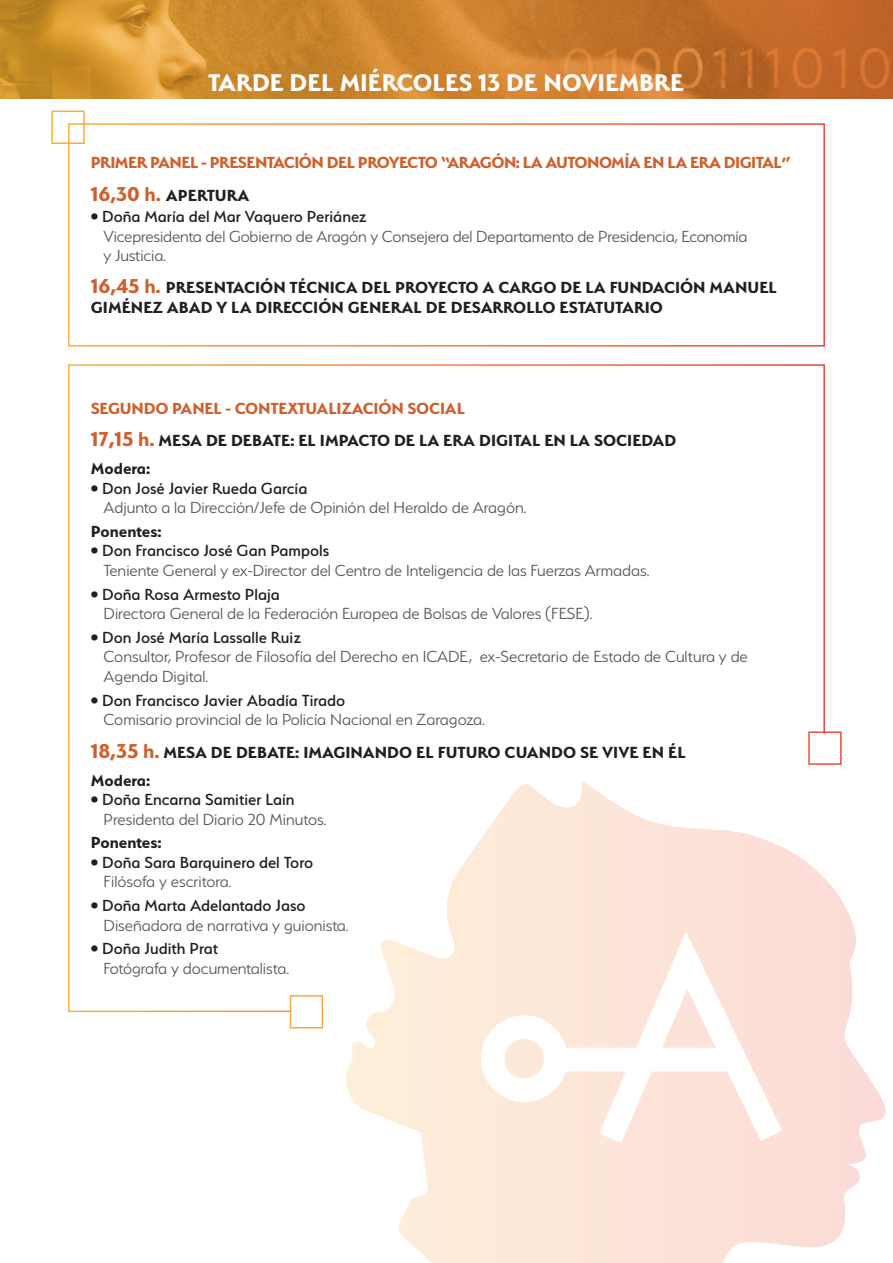
<style>
.page{position:relative;width:893px;height:1263px;background:#fff}
.page>*{position:absolute;margin:0;border:0;box-sizing:border-box;transform-origin:0 0}
.t1{font:700 27px "Serenity";color:#fff}
.t2{font:300 18px/19.5px "Serenity";color:#57585a}
.t3{font:500 18px "Serenity";color:#231f20}
.t4{font:700 18px/32.2px "Serenity";color:#231f20}
.t5{font:700 18px/32.2px "Serenity";letter-spacing:-.03em;color:#cf5f2b}
.s1{font-size:22.5px}
.s2{color:#231f20}
.s3{font-size:22.5px;color:#cf5f2b}
.s4{color:#cf5f2b}
.s5{font-weight:700;font-size:22.5px;color:#cf5f2b}
.s6{font-weight:700;color:#231f20}
</style>
<div class="page">
<img style="left:0;top:0;width:893px;height:98px">
<div style="left:68px;top:123px;width:757px;height:224px;border:2px solid #fff"></div>
<div style="left:51px;top:111px;width:34px;height:33px;border:2px solid #fff"></div>
<div style="left:808px;top:731px;width:34px;height:34px;border:2px solid #fff"></div>
<div style="left:290px;top:995px;width:33px;height:33px;border:2px solid #fff"></div>
<svg style="left:346px;top:782px;width:540px;height:481px"></svg>
<h1 class="t1" style="left:208px;top:68px;width:478px">TARDE DEL MIÉRCOLES 13 DE NOVIEMBRE</h1>
<p class="t5" style="left:91px;top:146px;width:701px">PRIMER PANEL - PRESENTACIÓN DEL PROYECTO “ARAGÓN: LA AUTONOMÍA EN LA ERA DIGITAL”<br><span class="s1">16,30 h.</span> <span class="s2">APERTURA</span></p>
<p class="t3" style="left:91px;top:207px;width:277px">• Doña María del Mar Vaquero Periánez</p>
<p class="t2" style="left:104px;top:226px;width:645px">Vicepresidenta del Gobierno de Aragón y Consejera del Departamento de Presidencia, Economía y Justicia.</p>
<p class="t4" style="left:91px;top:278px;width:688px;line-height:19.5px"><span class="s3">16,45 h.</span> PRESENTACIÓN TÉCNICA DEL PROYECTO A CARGO DE LA FUNDACIÓN MANUEL<br>GIMÉNEZ ABAD Y LA DIRECCIÓN GENERAL DE DESARROLLO ESTATUTARIO</p>
<p class="t4" style="left:91px;top:392px;width:587px"><span class="s4">SEGUNDO PANEL - CONTEXTUALIZACIÓN SOCIAL<br></span><span class="s3">17,15 h.</span> MESA DE DEBATE: EL IMPACTO DE LA ERA DIGITAL EN LA SOCIEDAD</p>
<p class="t4" style="left:91px;top:452px;width:61px">Modera:</p>
<p class="t3" style="left:91px;top:478px;width:218px">• Don José Javier Rueda García</p>
<p class="t2" style="left:104px;top:498px;width:424px">Adjunto a la Dirección/Jefe de Opinión del Heraldo de Aragón.</p>
<p class="t4" style="left:91px;top:515px;width:72px">Ponentes:</p>
<p class="t3" style="left:91px;top:541px;width:240px">• Don Francisco José Gan Pampols</p>
<p class="t2" style="left:104px;top:560px;width:547px">Teniente General y ex-Director del Centro de Inteligencia de las Fuerzas Armadas.</p>
<p class="t3" style="left:91px;top:584px;width:191px">• Doña Rosa Armesto Plaja</p>
<p class="t2" style="left:104px;top:604px;width:490px">Directora General de la Federación Europea de Bolsas de Valores (FESE).</p>
<p class="t3" style="left:91px;top:628px;width:212px">• Don José María Lassalle Ruiz</p>
<p class="t2" style="left:104px;top:647px;width:646px">Consultor, Profesor de Filosofía del Derecho en ICADE, ex-Secretario de Estado de Cultura y de<br>Agenda Digital.</p>
<p class="t3" style="left:91px;top:690px;width:256px">• Don Francisco Javier Abadía Tirado</p>
<p class="t2" style="left:91px;top:703px;width:596px;line-height:32.2px;text-indent:13px">Comisario provincial de la Policía Nacional en Zaragoza.<br><span class="s5">18,35 h.</span> <span class="s6">MESA DE DEBATE: IMAGINANDO EL FUTURO CUANDO SE VIVE EN ÉL</span></p>
<p class="t4" style="left:91px;top:763px;width:61px">Modera:</p>
<p class="t3" style="left:91px;top:790px;width:205px">• Doña Encarna Samitier Laín</p>
<p class="t2" style="left:104px;top:809px;width:224px">Presidenta del Diario 20 Minutos.</p>
<p class="t4" style="left:91px;top:826px;width:72px">Ponentes:</p>
<p class="t3" style="left:91px;top:852px;width:224px">• Doña Sara Barquinero del Toro</p>
<p class="t2" style="left:104px;top:872px;width:130px">Filósofa y escritora.</p>
<p class="t3" style="left:91px;top:896px;width:216px">• Doña Marta Adelantado Jaso</p>
<p class="t2" style="left:104px;top:915px;width:247px">Diseñadora de narrativa y guionista.</p>
<p class="t3" style="left:91px;top:939px;width:129px">• Doña Judith Prat</p>
<p class="t2" style="left:104px;top:958px;width:187px">Fotógrafa y documentalista.</p>
</div>
